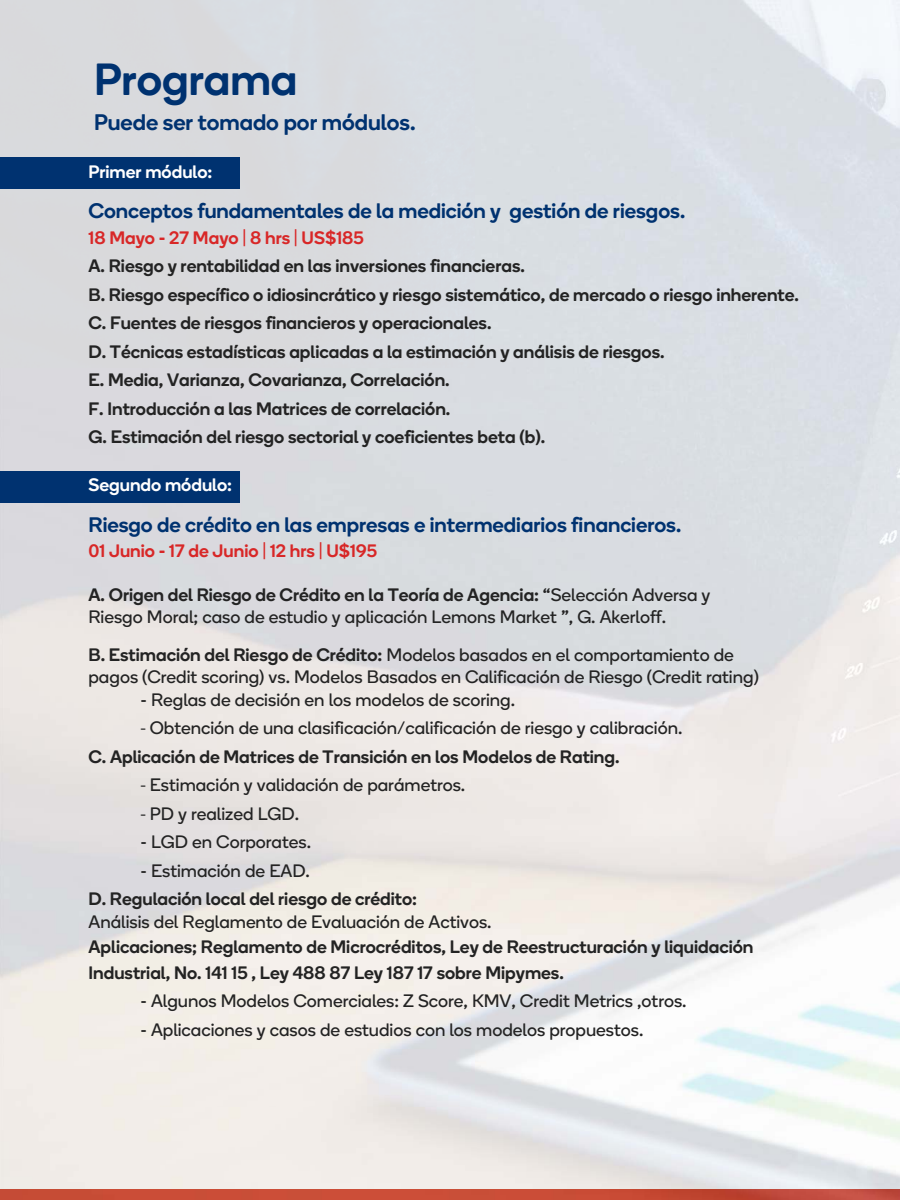
<style>
.page{position:relative;width:900px;height:1200px;background:#fff}
.page>*{position:absolute;margin:0;border:0;box-sizing:border-box;transform-origin:0 0}
.t1{font:500 45px "Boing";color:#003270}
.t2{font:500 22.5px "Boing";color:#003270}
.t3{font:500 21px "Boing";color:#003270}
.t4{font:18px/22.5px "Boing";color:#232323}
.t5{font:500 18px/28.5px "Boing";color:#232323}
.t6{font:500 18px "Boing";color:#d82727}
.t7{font:500 18px "Boing";color:#fff}
.s1{font-weight:500}
.s2{font-family:"Myriad Pro"}
</style>
<div class="page">
<img style="left:0;top:0;width:900px;height:1200px">
<div style="left:0;top:158px;width:240px;height:31px;background:#003270"></div>
<div style="left:0;top:471px;width:240px;height:31px;background:#003270"></div>
<hr style="left:899px;top:82px;width:1px;height:34px;background:#003270">
<hr style="left:899px;top:489px;width:1px;height:31px;background:#003270">
<hr style="left:899px;top:927px;width:1px;height:31px;background:#003270">
<h1 class="t1" style="left:94px;top:49px;width:205px">Programa</h1>
<p class="t2" style="left:94px;top:107px;width:323px">Puede ser tomado por módulos.</p>
<p class="t7" style="left:88px;top:159px;width:125px">Primer módulo:</p>
<p class="t3" style="left:88px;top:197px;width:598px">Conceptos fundamentales de la medición y gestión de riesgos.</p>
<p class="t6" style="left:88px;top:225px;width:277px">18 Mayo - 27 Mayo | 8 hrs | US$185</p>
<p class="t5" style="left:88px;top:251px;width:712px">A. Riesgo y rentabilidad en las inversiones financieras.<br>B. Riesgo específico o idiosincrático y riesgo sistemático, de mercado o riesgo inherente.<br>C. Fuentes de riesgos financieros y operacionales.<br>D. Técnicas estadísticas aplicadas a la estimación y análisis de riesgos.<br>E. Media, Varianza, Covarianza, Correlación.<br>F. Introducción a las Matrices de correlación.<br>G. Estimación del riesgo sectorial y coeficientes beta (b).</p>
<p class="t7" style="left:88px;top:473px;width:145px">Segundo módulo:</p>
<p class="t3" style="left:88px;top:510px;width:594px">Riesgo de crédito en las empresas e intermediarios financieros.</p>
<p class="t6" style="left:88px;top:539px;width:290px">01 Junio - 17 de Junio | 12 hrs | U$195</p>
<p class="t4" style="left:88px;top:583px;width:623px"><span class="s1">A. Origen del Riesgo de Crédito en la Teoría de Agencia:</span> “Selección Adversa y<br>Riesgo Moral; caso de estudio y aplicación Lemons Market ”, G. Akerloff.</p>
<p class="t4" style="left:88px;top:643px;width:672px"><span class="s1">B. Estimación del Riesgo de Crédito:</span> Modelos basados en el comportamiento de pagos (Credit scoring) vs. Modelos Basados en Calificación de Riesgo (Credit rating)</p>
<p class="t4" style="left:140px;top:688px;width:376px">- Reglas de decisión en los modelos de scoring.</p>
<p class="t4" style="left:88px;top:713px;width:595px;line-height:28.5px;text-indent:52px"><span class="s2">-</span> Obtención de una clasificación/calificación de riesgo y calibración.<br><span class="s1">C. Aplicación de Matrices de Transición en los Modelos de Rating.</span></p>
<p class="t4" style="left:140px;top:773px;width:326px"><span class="s2">-</span> Estimación y validación de parámetros.</p>
<p class="t4" style="left:140px;top:802px;width:160px"><span class="s2">-</span> PD y realized LGD.</p>
<p class="t4" style="left:140px;top:830px;width:172px">- LGD en Corporates.</p>
<p class="t4" style="left:140px;top:859px;width:171px">- Estimación de EAD.</p>
<p class="t5" style="left:88px;top:884px;width:330px">D. Regulación local del riesgo de crédito:</p>
<p class="t4" style="left:88px;top:910px;width:405px">Análisis del Reglamento de Evaluación de Activos.</p>
<p class="t5" style="left:88px;top:933px;width:666px;line-height:25.5px">Aplicaciones; Reglamento de Microcréditos, Ley de Reestructuración y liquidación<br>Industrial, No. 141 15 , Ley 488 87 Ley 187 17 sobre Mipymes.</p>
<p class="t4" style="left:140px;top:989px;width:548px">- Algunos Modelos Comerciales: Z Score, KMV, Credit Metrics ,otros.</p>
<p class="t4" style="left:140px;top:1018px;width:504px">- Aplicaciones y casos de estudios con los modelos propuestos.</p>
</div>
